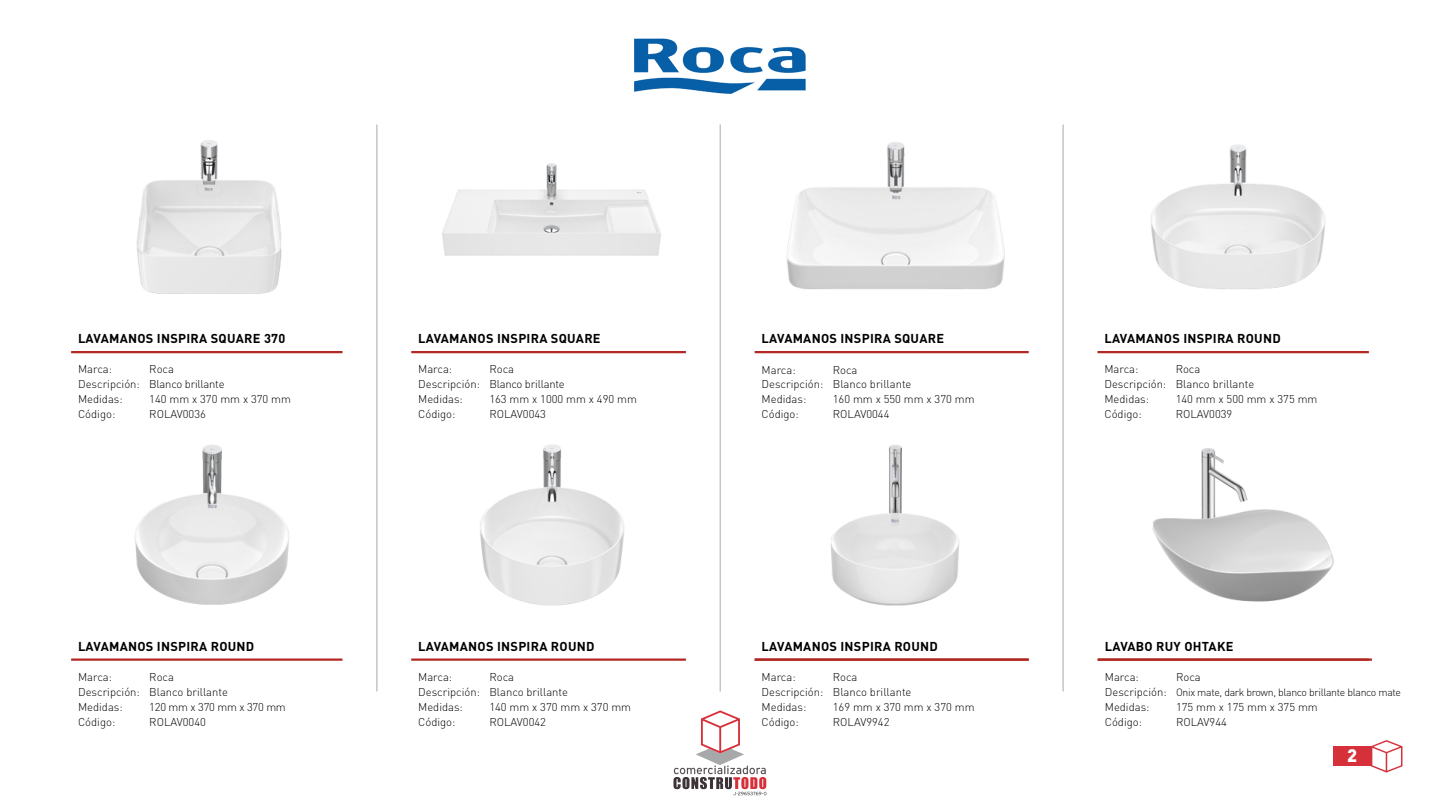
<style>
.page{position:relative;width:1440px;height:810px;background:#fff}
.page>*{position:absolute;margin:0;border:0;box-sizing:border-box;transform-origin:0 0}
.t1{font:900 18px "DIN Pro";color:#fff}
.t2{font:700 12.75px "DIN Pro";letter-spacing:.02em;color:#000}
.t3{font:300 11.25px/15px "DIN Pro";color:#000}
.t4{font:300 11.25px "DIN Pro";letter-spacing:-.02em;color:#000}
.t5{font:300 10.5px "DIN Pro";letter-spacing:-.03em;color:#000}
.s1{font-size:11.25px}
</style>
<div class="page">
<svg style="left:1371px;top:740px;width:32px;height:32px"></svg>
<svg style="left:674px;top:710px;width:93px;height:86px"></svg>
<hr style="left:376px;top:124px;width:2px;height:568px;background:#c7c4c4">
<hr style="left:720px;top:124px;width:1px;height:568px;background:#c7c4c4">
<hr style="left:1062px;top:124px;width:2px;height:568px;background:#c7c4c4">
<img style="left:634px;top:38px;width:172px;height:56px">
<hr style="left:71px;top:351px;width:271px;height:2px;background:#b22721">
<hr style="left:71px;top:658px;width:271px;height:3px;background:#b22721">
<hr style="left:411px;top:351px;width:275px;height:2px;background:#b22721">
<hr style="left:411px;top:658px;width:275px;height:3px;background:#b22721">
<hr style="left:755px;top:351px;width:274px;height:2px;background:#b22721">
<hr style="left:1097px;top:351px;width:272px;height:2px;background:#b22721">
<hr style="left:1097px;top:658px;width:272px;height:3px;background:#b22721">
<div style="left:1334px;top:747px;width:37px;height:19px;background:#d6303b"></div>
<hr style="left:755px;top:658px;width:274px;height:3px;background:#b22721">
<hr style="left:1098px;top:658px;width:274px;height:3px;background:#b22721">
<img style="left:830px;top:445px;width:130px;height:161px">
<img style="left:1152px;top:448px;width:182px;height:154px">
<img style="left:136px;top:140px;width:146px;height:154px">
<img style="left:442px;top:163px;width:219px;height:93px">
<img style="left:480px;top:444px;width:144px;height:162px">
<img style="left:134px;top:445px;width:156px;height:160px">
<img style="left:786px;top:142px;width:219px;height:148px">
<img style="left:1151px;top:144px;width:175px;height:145px">
<p class="t2" style="left:78px;top:330px;width:209px">LAVAMANOS INSPIRA SQUARE 370</p>
<p class="t2" style="left:418px;top:330px;width:184px">LAVAMANOS INSPIRA SQUARE</p>
<p class="t2" style="left:762px;top:330px;width:184px">LAVAMANOS INSPIRA SQUARE</p>
<p class="t2" style="left:1104px;top:330px;width:178px">LAVAMANOS INSPIRA ROUND</p>
<p class="t3" style="left:78px;top:361px;width:36px">Marca:</p>
<p class="t3" style="left:78px;top:361px;width:148px;text-indent:71px">Roca<br>Descripción: Blanco brillante<br>Medidas:</p>
<p class="t3" style="left:149px;top:391px;width:143px">140 mm x 370 mm x 370 mm</p>
<p class="t3" style="left:418px;top:361px;width:36px">Marca:</p>
<p class="t3" style="left:418px;top:361px;width:148px;text-indent:71px">Roca<br>Descripción: Blanco brillante<br>Medidas:</p>
<p class="t3" style="left:489px;top:391px;width:149px">163 mm x 1000 mm x 490 mm</p>
<p class="t3" style="left:762px;top:361px;width:36px">Marca:</p>
<p class="t3" style="left:762px;top:361px;width:151px;text-indent:71px">Roca<br>Descripción: Blanco brillante<br>Medidas:</p>
<p class="t3" style="left:833px;top:391px;width:143px">160 mm x 550 mm x 370 mm</p>
<p class="t3" style="left:1104px;top:361px;width:36px">Marca:</p>
<p class="t3" style="left:1104px;top:361px;width:151px;text-indent:71px">Roca<br>Descripción: Blanco brillante<br>Medidas:</p>
<p class="t3" style="left:1176px;top:391px;width:143px">140 mm x 500 mm x 375 mm</p>
<p class="t3" style="left:78px;top:406px;width:39px">Código:</p>
<p class="t3" style="left:149px;top:406px;width:58px">ROLAV0036</p>
<p class="t3" style="left:418px;top:406px;width:39px">Código:</p>
<p class="t3" style="left:489px;top:406px;width:58px">ROLAV0043</p>
<p class="t3" style="left:762px;top:406px;width:39px">Código:</p>
<p class="t3" style="left:833px;top:406px;width:58px">ROLAV0044</p>
<p class="t3" style="left:1104px;top:406px;width:39px">Código:</p>
<p class="t3" style="left:1176px;top:406px;width:58px">ROLAV0039</p>
<p class="t2" style="left:78px;top:638px;width:178px">LAVAMANOS INSPIRA ROUND</p>
<p class="t2" style="left:418px;top:638px;width:178px">LAVAMANOS INSPIRA ROUND</p>
<p class="t2" style="left:762px;top:638px;width:178px">LAVAMANOS INSPIRA ROUND</p>
<p class="t2" style="left:1105px;top:638px;width:130px">LAVABO RUY OHTAKE</p>
<p class="t3" style="left:78px;top:669px;width:36px">Marca:</p>
<p class="t3" style="left:78px;top:669px;width:151px;text-indent:71px">Roca<br>Descripción: Blanco brillante<br>Medidas:</p>
<p class="t4" style="left:149px;top:699px;width:138px">120 mm x 370 mm x 370 mm</p>
<p class="t3" style="left:78px;top:714px;width:39px">Código:</p>
<p class="t3" style="left:149px;top:714px;width:58px">ROLAV0040</p>
<p class="t3" style="left:418px;top:669px;width:36px">Marca:</p>
<p class="t3" style="left:418px;top:669px;width:151px;text-indent:71px">Roca<br>Descripción: Blanco brillante<br>Medidas:</p>
<p class="t3" style="left:489px;top:699px;width:143px">140 mm x 370 mm x 370 mm</p>
<p class="t3" style="left:418px;top:714px;width:39px">Código:</p>
<p class="t3" style="left:489px;top:714px;width:58px">ROLAV0042</p>
<p class="t3" style="left:762px;top:669px;width:36px">Marca:</p>
<p class="t3" style="left:762px;top:669px;width:151px;text-indent:71px">Roca<br>Descripción: Blanco brillante<br>Medidas:</p>
<p class="t3" style="left:833px;top:699px;width:143px">169 mm x 370 mm x 370 mm</p>
<p class="t3" style="left:762px;top:714px;width:39px">Código:</p>
<p class="t3" style="left:833px;top:714px;width:58px">ROLAV9942</p>
<p class="t3" style="left:1105px;top:669px;width:36px">Marca:</p>
<p class="t3" style="left:1176px;top:669px;width:26px">Roca</p>
<p class="t5" style="left:1105px;top:685px;width:298px"><span class="s1">Descripción:</span> Onix mate, dark brown, blanco brillante blanco mate</p>
<p class="t3" style="left:1105px;top:699px;width:46px">Medidas:</p>
<p class="t3" style="left:1176px;top:699px;width:143px">175 mm x 175 mm x 375 mm</p>
<p class="t3" style="left:1105px;top:714px;width:39px">Código:</p>
<p class="t3" style="left:1176px;top:714px;width:52px">ROLAV944</p>
<h1 class="t1" style="left:1347px;top:743px;width:12px">2</h1>
</div>
